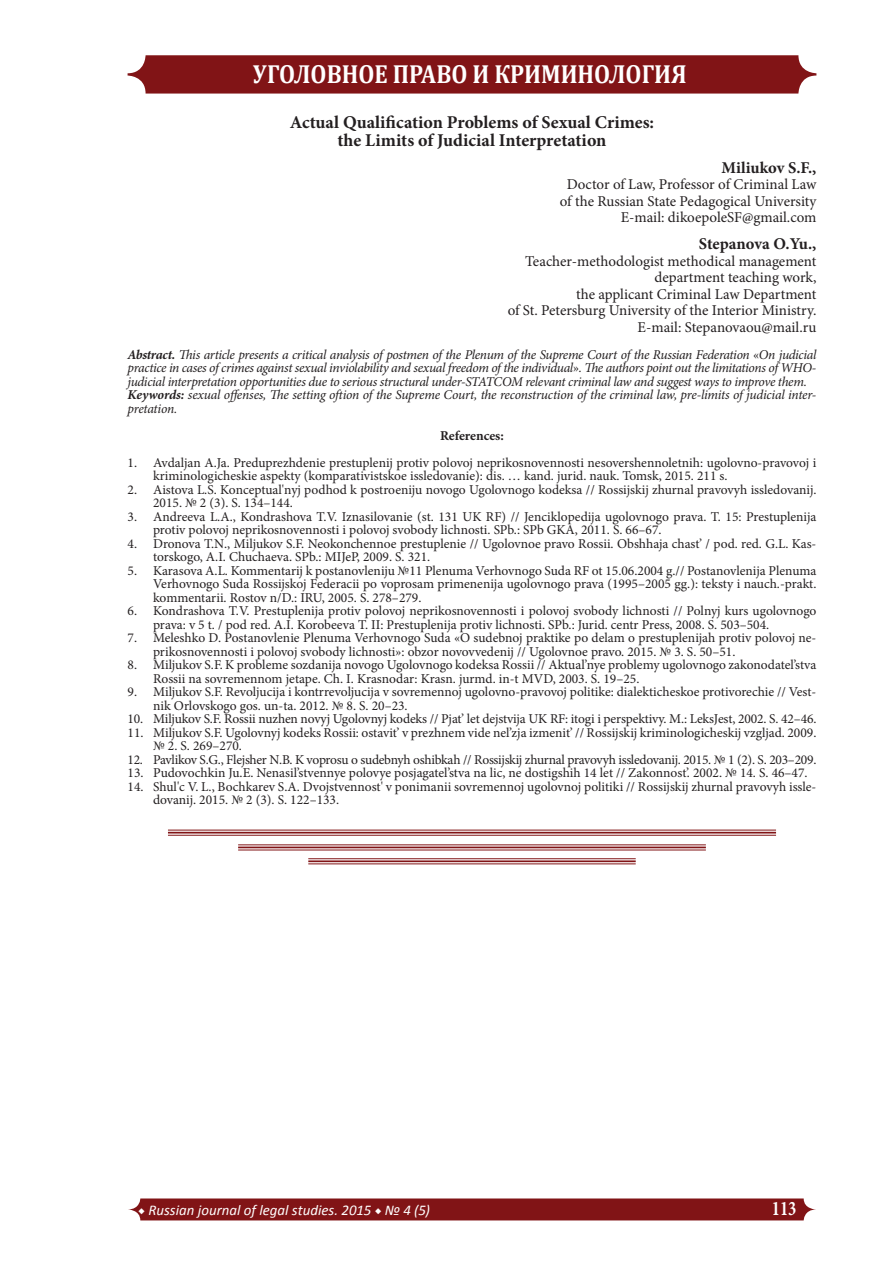
<style>
.page{position:relative;width:893px;height:1263px;background:#fff}
.page>*{position:absolute;margin:0;border:0;box-sizing:border-box;transform-origin:0 0}
.t1{font:700 26.25px "Cambria";color:#fff;scale:.88 1}
.t2{font:700 20.7px "Minion Pro";color:#fff;scale:.8 1}
.List_Paragraph{font:700 18px/18px "Minion Pro";color:#231f20;text-align:center}
.t3{font:700 16.5px "Minion Pro";color:#231f20}
.t4{font:15px/16.5px "Minion Pro";color:#231f20;text-align:center}
.t5{font:italic 14.85px "Calibri";color:#fff}
.t6{font:13.5px/13.5px "Minion Pro";letter-spacing:-.005em;color:#231f20}
.t7{font:italic 13.5px/13.5px "Minion Pro";letter-spacing:-.02em;color:#231f20;text-align:justify}
.t8{font:700 13.5px "Minion Pro";letter-spacing:-.005em;color:#231f20}
.s1{font-weight:700}
.s2{font-style:normal}
.s3{font-family:"Minion Pro";font-weight:700;font-style:normal}
</style>
<div class="page">
<svg style="left:128px;top:1198px;width:688px;height:22px;background:#871f21"></svg>
<div style="left:128px;top:55px;width:688px;height:39px;background:#811416;border-radius:18px"></div>
<hr style="left:168px;top:835px;width:608px;height:1px;background:#811416">
<hr style="left:168px;top:832px;width:608px;height:1px;background:#811416">
<hr style="left:168px;top:830px;width:608px;height:1px;background:#811416">
<hr style="left:238px;top:849px;width:468px;height:1px;background:#811416">
<hr style="left:238px;top:846px;width:468px;height:2px;background:#811416">
<hr style="left:238px;top:844px;width:468px;height:1px;background:#811416">
<hr style="left:308px;top:863px;width:328px;height:1px;background:#811416">
<hr style="left:308px;top:860px;width:328px;height:2px;background:#811416">
<hr style="left:308px;top:858px;width:328px;height:1px;background:#811416">
<h1 class="t1" style="left:253px;top:55px;width:494px">УГОЛОВНОЕ ПРАВО И КРИМИНОЛОГИЯ</h1>
<p class="List_Paragraph" style="left:290px;top:113px;width:366px">Actual Qualification Problems of Sexual Crimes: the Limits of Judicial Interpretation</p>
<p class="t3" style="left:721px;top:156px;width:97px">Miliukov S.F.,</p>
<p class="t4" style="left:560px;top:176px;width:258px">Doctor of Law, Professor of Criminal Law of the Russian State Pedagogical University</p>
<p class="t4" style="left:621px;top:209px;width:197px">E-mail: dikoepoleSF@gmail.com</p>
<p class="t3" style="left:699px;top:232px;width:119px">Stepanova O.Yu.,</p>
<p class="t4" style="left:525px;top:253px;width:293px">Teacher-methodologist methodical management</p>
<p class="t4" style="left:655px;top:269px;width:163px">department teaching work,</p>
<p class="t4" style="left:508px;top:286px;width:310px;text-align:right">the applicant Criminal Law Department<br>of St. Petersburg University of the Interior Ministry.</p>
<p class="t4" style="left:638px;top:319px;width:180px">E-mail: Stepanovaou@mail.ru</p>
<p class="t7" style="left:128px;top:347px;width:690px"><span class="s1">Abstract.</span> This article presents a critical analysis of postmen of the Plenum of the Supreme Court of the Russian Federation <span class="s2">«</span>On judicial practice in cases of crimes against sexual inviolability and sexual freedom of the individual<span class="s2">»</span>. The authors point out the limitations of WHO&shy;judicial interpretation opportunities due to serious structural under-STATCOM relevant criminal law and suggest ways to improve them.</p>
<p class="t7" style="left:128px;top:388px;width:690px"><span class="s1">Keywords:</span> sexual offenses, The setting oftion of the Supreme Court, the reconstruction of the criminal law, pre-limits of judicial inter&shy;pretation.</p>
<p class="t8" style="left:440px;top:426px;width:65px">References:</p>
<p class="t6" style="left:153px;top:456px;width:665px;text-indent:-26px">1. Avdaljan A.Ja. Preduprezhdenie prestuplenij protiv polovoj neprikosnovennosti nesovershennoletnih: ugolovno-pravovoj i kriminologicheskie aspekty (komparativistskoe issledovanie): dis. … kand. jurid. nauk. Tomsk, 2015. 211 s.</p>
<p class="t6" style="left:153px;top:483px;width:665px;text-indent:-26px">2. Aistova L.S. Konceptual'nyj podhod k postroeniju novogo Ugolovnogo kodeksa // Rossijskij zhurnal pravovyh issledovanij.<br>2015. № 2 (3). S. 134–144.</p>
<p class="t6" style="left:153px;top:510px;width:665px;text-indent:-26px">3. Andreeva L.A., Kondrashova T.V. Iznasilovanie (st. 131 UK RF) // Jenciklopedija ugolovnogo prava. T. 15: Prestuplenija protiv polovoj neprikosnovennosti i polovoj svobody lichnosti. SPb.: SPb GKA, 2011. S. 66–67.</p>
<p class="t6" style="left:153px;top:537px;width:665px;text-indent:-26px">4. Dronova T.N., Miljukov S.F. Neokonchennoe prestuplenie // Ugolovnoe pravo Rossii. Obshhaja chast’ / pod. red. G.L. Kas&shy;torskogo, A.I. Chuchaeva. SPb.: MIJeP, 2009. S. 321.</p>
<p class="t6" style="left:153px;top:564px;width:665px;text-align:justify;text-indent:-26px">5. Karasova A.L. Kommentarij k postanovleniju №11 Plenuma Verhovnogo Suda RF ot 15.06.2004 g.// Postanovlenija Plenuma Verhovnogo Suda Rossijskoj Federacii po voprosam primenenija ugolovnogo prava (1995–2005 gg.): teksty i nauch.-prakt. kommentarii. Rostov n/D.: IRU, 2005. S. 278–279.</p>
<p class="t6" style="left:153px;top:604px;width:665px;text-indent:-26px">6. Kondrashova T.V. Prestuplenija protiv polovoj neprikosnovennosti i polovoj svobody lichnosti // Polnyj kurs ugolovnogo prava: v 5 t. / pod red. A.I. Korobeeva T. II: Prestuplenija protiv lichnosti. SPb.: Jurid. centr Press, 2008. S. 503–504.</p>
<p class="t6" style="left:153px;top:631px;width:665px;text-indent:-26px">7. Meleshko D. Postanovlenie Plenuma Verhovnogo Suda «O sudebnoj praktike po delam o prestuplenijah protiv polovoj ne&shy;prikosnovennosti i polovoj svobody lichnosti»: obzor novovvedenij // Ugolovnoe pravo. 2015. № 3. S. 50–51.</p>
<p class="t6" style="left:153px;top:658px;width:665px;text-indent:-26px">8. Miljukov S.F. K probleme sozdanija novogo Ugolovnogo kodeksa Rossii // Aktual’nye problemy ugolovnogo zakonodatel’stva<br>Rossii na sovremennom jetape. Ch. I. Krasnodar: Krasn. jurmd. in-t MVD, 2003. S. 19–25.</p>
<p class="t6" style="left:153px;top:685px;width:665px;text-indent:-26px">9. Miljukov S.F. Revoljucija i kontrrevoljucija v sovremennoj ugolovno-pravovoj politike: dialekticheskoe protivorechie // Vest&shy;nik Orlovskogo gos. un-ta. 2012. № 8. S. 20–23.</p>
<p class="t6" style="left:128px;top:712px;width:690px">10. Miljukov S.F. Rossii nuzhen novyj Ugolovnyj kodeks // Pjat’ let dejstvija UK RF: itogi i perspektivy. M.: LeksJest, 2002. S. 42–46.</p>
<p class="t6" style="left:153px;top:726px;width:665px;text-indent:-26px">11. Miljukov S.F. Ugolovnyj kodeks Rossii: ostavit’ v prezhnem vide nel’zja izmenit’ // Rossijskij kriminologicheskij vzgljad. 2009. № 2. S. 269–270.</p>
<p class="t6" style="left:128px;top:753px;width:690px">12. Pavlikov S.G., Flejsher N.B. K voprosu o sudebnyh oshibkah // Rossijskij zhurnal pravovyh issledovanij. 2015. № 1 (2). S. 203–209.</p>
<p class="t6" style="left:128px;top:766px;width:682px">13. Pudovochkin Ju.E. Nenasil’stvennye polovye posjagatel’stva na lic, ne dostigshih 14 let // Zakonnost’. 2002. № 14. S. 46–47.</p>
<p class="t6" style="left:153px;top:780px;width:665px;text-indent:-26px">14. Shul'c V. L., Bochkarev S.A. Dvojstvennost' v ponimanii sovremennoj ugolovnoj politiki // Rossijskij zhurnal pravovyh issle&shy;dovanij. 2015. № 2 (3). S. 122–133.</p>
<p class="t5" style="left:138px;top:1200px;width:293px"><span class="s3">◆</span> Russian journal of legal studies. 2015 <span class="s3">◆</span> № 4 (5)</p>
<h2 class="t2" style="left:772px;top:1194px;width:32px">113</h2>
</div>
